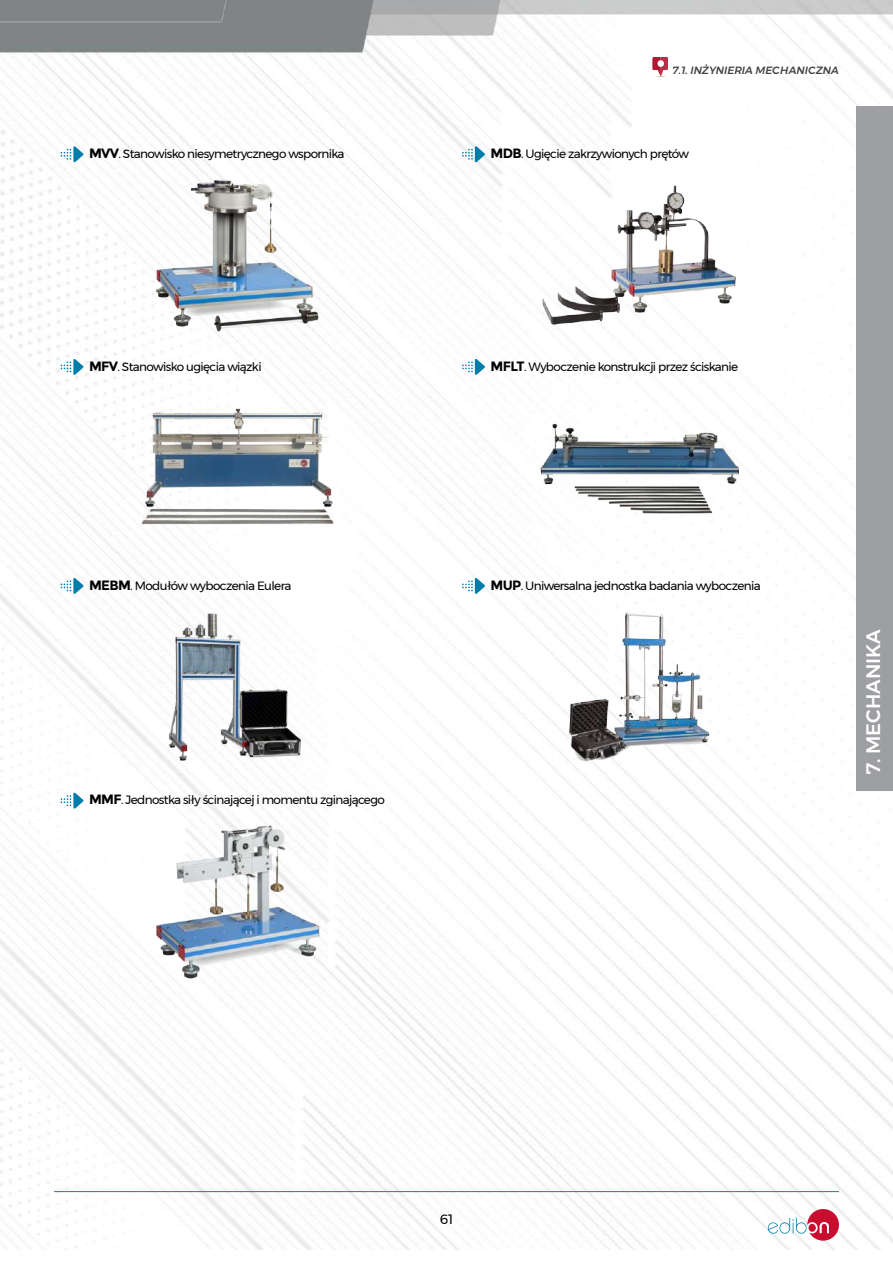
<style>
.page{position:relative;width:893px;height:1263px;background:#fff}
.page>*{position:absolute;margin:0;border:0;box-sizing:border-box;transform-origin:0 0}
.t1{font:500 19.5px "Montserrat";color:#fff}
.t2{font:13.5px "Montserrat";color:#000}
.t3{font:12px "Montserrat";letter-spacing:-.05em;color:#000}
.t4{font:italic 500 10.5px "Montserrat";color:#414042}
.s1{font-weight:700;font-size:13.5px}
</style>
<div class="page">
<img style="left:0;top:0;width:893px;height:1249px">
<svg style="left:767px;top:1209px;width:72px;height:32px"></svg>
<hr style="left:54px;top:1191px;width:785px;height:1px;background:#1380b0">
<div style="left:857px;top:106px;width:36px;height:685px;background:#9d9fa2"></div>
<svg style="left:61px;top:146px;width:23px;height:17px"></svg>
<img style="left:152px;top:176px;width:170px;height:158px">
<svg style="left:462px;top:146px;width:23px;height:17px"></svg>
<img style="left:538px;top:182px;width:201px;height:145px">
<svg style="left:61px;top:359px;width:23px;height:16px"></svg>
<img style="left:137px;top:392px;width:200px;height:151px">
<svg style="left:462px;top:359px;width:23px;height:16px"></svg>
<img style="left:538px;top:421px;width:201px;height:93px">
<svg style="left:61px;top:578px;width:23px;height:16px"></svg>
<img style="left:167px;top:607px;width:140px;height:158px">
<svg style="left:462px;top:578px;width:23px;height:16px"></svg>
<img style="left:562px;top:607px;width:152px;height:158px">
<svg style="left:61px;top:792px;width:23px;height:17px"></svg>
<img style="left:153px;top:822px;width:168px;height:158px">
<svg style="left:652px;top:57px;width:16px;height:20px"></svg>
<p class="t4" style="left:672px;top:62px;width:168px">7.1. INŻYNIERIA MECHANICZNA</p>
<p class="t3" style="left:89px;top:145px;width:257px"><span class="s1">MVV</span>. Stanowisko niesymetrycznego wspornika</p>
<p class="t3" style="left:491px;top:145px;width:200px"><span class="s1">MDB</span>. Ugięcie zakrzywionych prętów</p>
<p class="t3" style="left:89px;top:357px;width:174px"><span class="s1">MFV</span>. Stanowisko ugięcia wiązki</p>
<p class="t3" style="left:491px;top:357px;width:249px"><span class="s1">MFLT</span>. Wyboczenie konstrukcji przez ściskanie</p>
<p class="t3" style="left:89px;top:576px;width:204px"><span class="s1">MEBM</span>. Modułów wyboczenia Eulera</p>
<p class="t3" style="left:491px;top:576px;width:272px"><span class="s1">MUP</span>. Uniwersalna jednostka badania wyboczenia</p>
<p class="t3" style="left:89px;top:791px;width:297px"><span class="s1">MMF</span>. Jednostka siły ścinającej i momentu zginającego</p>
<h1 class="t1" style="left:858px;top:774px;width:146px;rotate:-90deg">7. MECHANIKA</h1>
<p class="t2" style="left:440px;top:1209px;width:15px">61</p>
</div>
